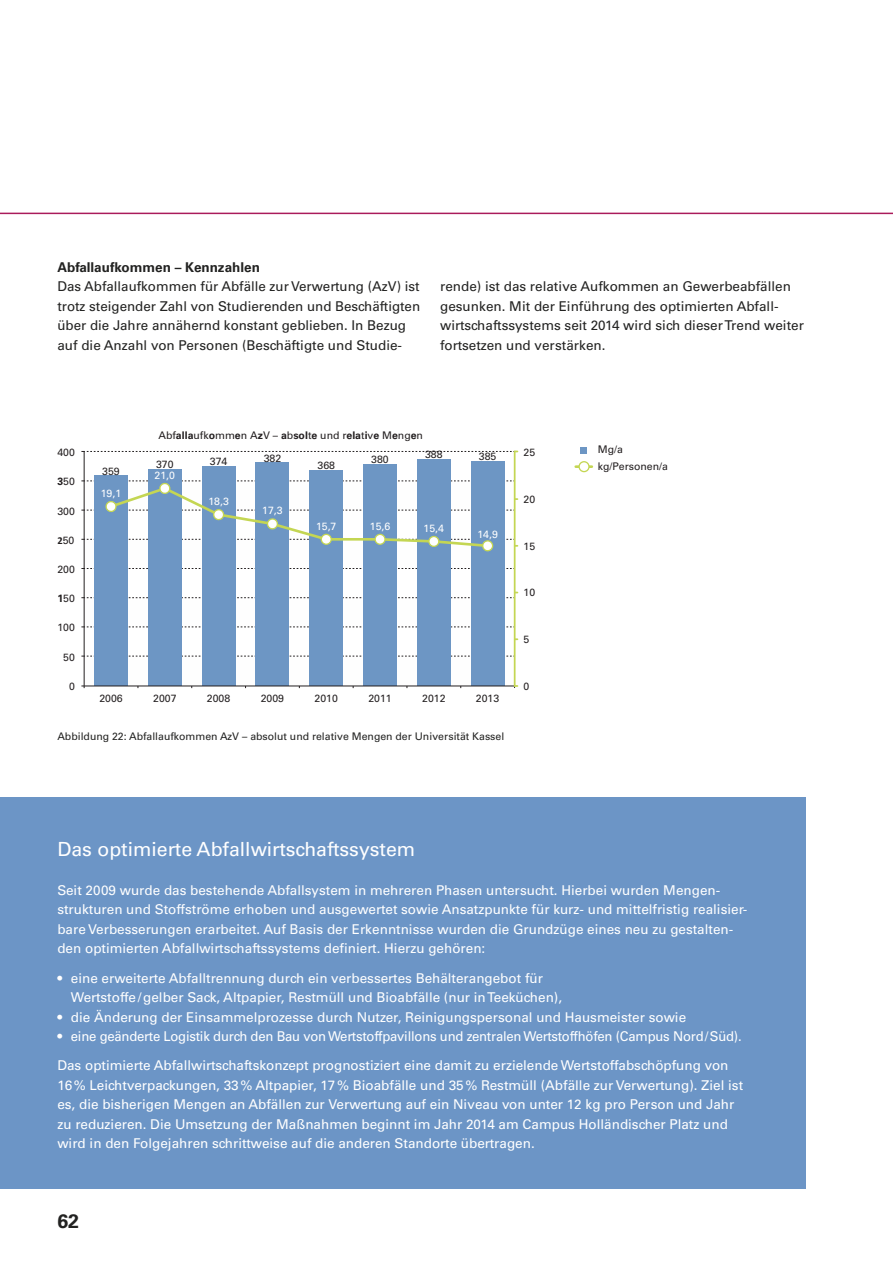
<style>
.page{position:relative;width:893px;height:1263px;background:#fff}
.page>*{position:absolute;margin:0;border:0;box-sizing:border-box;transform-origin:0 0}
.t1{font:19.5px "Univers LT";color:#fff}
.t2{font:700 19.5px "Univers LT";color:#222221}
.t3{font:13.5px/19.5px "Univers LT";color:#fff}
.t4{font:13.5px/19.5px "Univers LT";color:#222221}
.t5{font:700 13.5px "Univers LT";color:#222221}
.t6{font:10.5px/17px "Univers LT";color:#231f20}
.t7{font:10.5px "Univers LT";color:#222221}
.t8{font:700 10.5px "Univers LT";color:#231f20}
.t9{font:10.5px "Univers LT";color:#fff}
</style>
<div class="page">
<div style="left:0;top:797px;width:806px;height:391px;background:#6c95c6"></div>
<svg style="left:0;top:212px;width:893px;height:477px"></svg>
<div style="left:84px;top:656px;width:430px;height:30px;background:#fefefe"></div>
<div style="left:84px;top:598px;width:430px;height:29px;background:#fefefe"></div>
<div style="left:84px;top:539px;width:430px;height:29px;background:#fefefe"></div>
<svg style="left:81px;top:568px;width:433px;height:1px"></svg>
<svg style="left:81px;top:627px;width:433px;height:1px"></svg>
<svg style="left:81px;top:656px;width:433px;height:1px"></svg>
<div style="left:471px;top:461px;width:33px;height:225px;background:#6d96c4"></div>
<div style="left:417px;top:459px;width:34px;height:227px;background:#6d96c4"></div>
<div style="left:363px;top:464px;width:34px;height:222px;background:#6d96c4"></div>
<div style="left:256px;top:463px;width:33px;height:223px;background:#6d96c4"></div>
<div style="left:309px;top:470px;width:34px;height:216px;background:#6d96c4"></div>
<div style="left:202px;top:466px;width:33px;height:220px;background:#6d96c4"></div>
<div style="left:94px;top:476px;width:34px;height:210px;background:#6d96c4"></div>
<div style="left:148px;top:469px;width:34px;height:217px;background:#6d96c4"></div>
<div style="left:580px;top:447px;width:7px;height:7px;background:#6d96c4"></div>
<hr style="left:84px;top:451px;width:1px;height:235px;background:#231f20">
<hr style="left:84px;top:686px;width:431px;height:1px;background:#231f20">
<svg style="left:576px;top:461px;width:16px;height:11px"></svg>
<hr style="left:514px;top:451px;width:2px;height:235px;background:#c4d653">
<svg style="left:81px;top:592px;width:436px;height:6px"></svg>
<svg style="left:81px;top:451px;width:436px;height:1px"></svg>
<svg style="left:81px;top:481px;width:436px;height:71px"></svg>
<p class="t5" style="left:57px;top:262px;width:204px">Abfallaufkommen – Kennzahlen</p>
<p class="t4" style="left:57px;top:278px;width:364px">Das Abfallaufkommen für Abfälle zur Verwertung (AzV) ist trotz steigender Zahl von Studierenden und Beschäftigten über die Jahre annähernd konstant geblieben. In Bezug auf die Anzahl von Personen (Beschäftigte und Studie-</p>
<p class="t4" style="left:440px;top:278px;width:365px">rende) ist das relative Aufkommen an Gewerbeabfällen gesunken. Mit der Einführung des optimierten Abfall&shy;wirtschaftssystems seit 2014 wird sich dieserTrend weiter fortsetzen und verstärken.</p>
<p class="t6" style="left:57px;top:445px;width:19px">400</p>
<p class="t6" style="left:57px;top:474px;width:19px">350</p>
<p class="t6" style="left:57px;top:503px;width:19px">300</p>
<p class="t6" style="left:57px;top:533px;width:19px">250</p>
<p class="t6" style="left:57px;top:562px;width:19px">200</p>
<p class="t6" style="left:57px;top:591px;width:19px">150</p>
<p class="t6" style="left:57px;top:620px;width:19px">100</p>
<p class="t6" style="left:63px;top:649px;width:13px">50</p>
<p class="t6" style="left:69px;top:678px;width:7px">0</p>
<p class="t6" style="left:102px;top:463px;width:19px">359</p>
<p class="t9" style="left:101px;top:489px;width:22px">19,1</p>
<p class="t8" style="left:158px;top:431px;width:266px">Abfallaufkommen AzV – absolte und relative Mengen</p>
<p class="t6" style="left:156px;top:457px;width:19px">370</p>
<p class="t6" style="left:210px;top:454px;width:19px">374</p>
<p class="t9" style="left:155px;top:471px;width:22px">21,0</p>
<p class="t9" style="left:208px;top:497px;width:22px">18,3</p>
<p class="t6" style="left:264px;top:450px;width:19px">382</p>
<p class="t6" style="left:371px;top:452px;width:19px">380</p>
<p class="t6" style="left:317px;top:458px;width:19px">368</p>
<p class="t9" style="left:262px;top:507px;width:22px">17,3</p>
<p class="t6" style="left:425px;top:447px;width:19px">388</p>
<p class="t9" style="left:316px;top:522px;width:22px">15,7</p>
<p class="t9" style="left:370px;top:522px;width:22px">15,6</p>
<p class="t9" style="left:424px;top:524px;width:22px">15,4</p>
<p class="t6" style="left:479px;top:449px;width:19px">385</p>
<p class="t9" style="left:477px;top:531px;width:22px">14,9</p>
<p class="t6" style="left:99px;top:691px;width:25px">2006</p>
<p class="t8" style="left:153px;top:694px;width:25px">2007</p>
<p class="t6" style="left:207px;top:691px;width:25px">2008</p>
<p class="t6" style="left:261px;top:691px;width:25px">2009</p>
<p class="t6" style="left:368px;top:691px;width:25px">2011</p>
<p class="t6" style="left:422px;top:691px;width:25px">2012</p>
<p class="t6" style="left:315px;top:691px;width:25px">2010</p>
<p class="t6" style="left:476px;top:691px;width:25px">2013</p>
<p class="t7" style="left:57px;top:732px;width:448px">Abbildung 22: Abfallaufkommen AzV – absolut und relative Mengen der Universität Kassel</p>
<p class="t6" style="left:523px;top:445px;width:13px">25</p>
<p class="t6" style="left:523px;top:492px;width:13px">20</p>
<p class="t6" style="left:523px;top:538px;width:13px">15</p>
<p class="t6" style="left:523px;top:585px;width:13px">10</p>
<p class="t6" style="left:523px;top:632px;width:7px">5</p>
<p class="t6" style="left:523px;top:678px;width:7px">0</p>
<p class="t6" style="left:598px;top:442px;width:72px">Mg/a kg/Personen/a</p>
<h1 class="t1" style="left:57px;top:842px;width:359px">Das optimierte Abfallwirtschaftssystem</h1>
<p class="t3" style="left:57px;top:881px;width:691px">Seit 2009 wurde das bestehende Abfallsystem in mehreren Phasen untersucht. Hierbei wurden Mengen&shy;strukturen und Stoffströme erhoben und ausgewertet sowie Ansatzpunkte für kurz- und mittelfristig realisier&shy;bare Verbesserungen erarbeitet. Auf Basis der Erkenntnisse wurden die Grundzüge eines neu zu gestalten&shy;den optimierten Abfallwirtschaftssystems definiert. Hierzu gehören:</p>
<p class="t3" style="left:71px;top:969px;width:493px;text-indent:-14px">• eine erweiterte Abfalltrennung durch ein verbessertes Behälterangebot für<br>Wertstoffe/gelber Sack, Altpapier, Restmüll und Bioabfälle (nur inTeeküchen),</p>
<p class="t3" style="left:57px;top:1008px;width:630px">• die Änderung der Einsammelprozesse durch Nutzer, Reinigungspersonal und Hausmeister sowie</p>
<p class="t3" style="left:57px;top:1023px;width:686px;line-height:29.2px">• eine geänderte Logistik durch den Bau von Wertstoffpavillons und zentralen Wertstoffhöfen (Campus Nord/Süd).<br>Das optimierte Abfallwirtschaftskonzept prognostiziert eine damit zu erzielende Wertstoffabschöpfung von</p>
<p class="t3" style="left:57px;top:1076px;width:687px">16% Leichtverpackungen, 33% Altpapier, 17% Bioabfälle und 35% Restmüll (Abfälle zur Verwertung). Ziel ist es, die bisherigen Mengen an Abfällen zur Verwertung auf ein Niveau von unter 12 kg pro Person und Jahr zu reduzieren. Die Umsetzung der Maßnahmen beginnt im Jahr 2014 am Campus Holländischer Platz und wird in den Folgejahren schrittweise auf die anderen Standorte übertragen.</p>
<h1 class="t2" style="left:57px;top:1213px;width:23px">62</h1>
</div>
